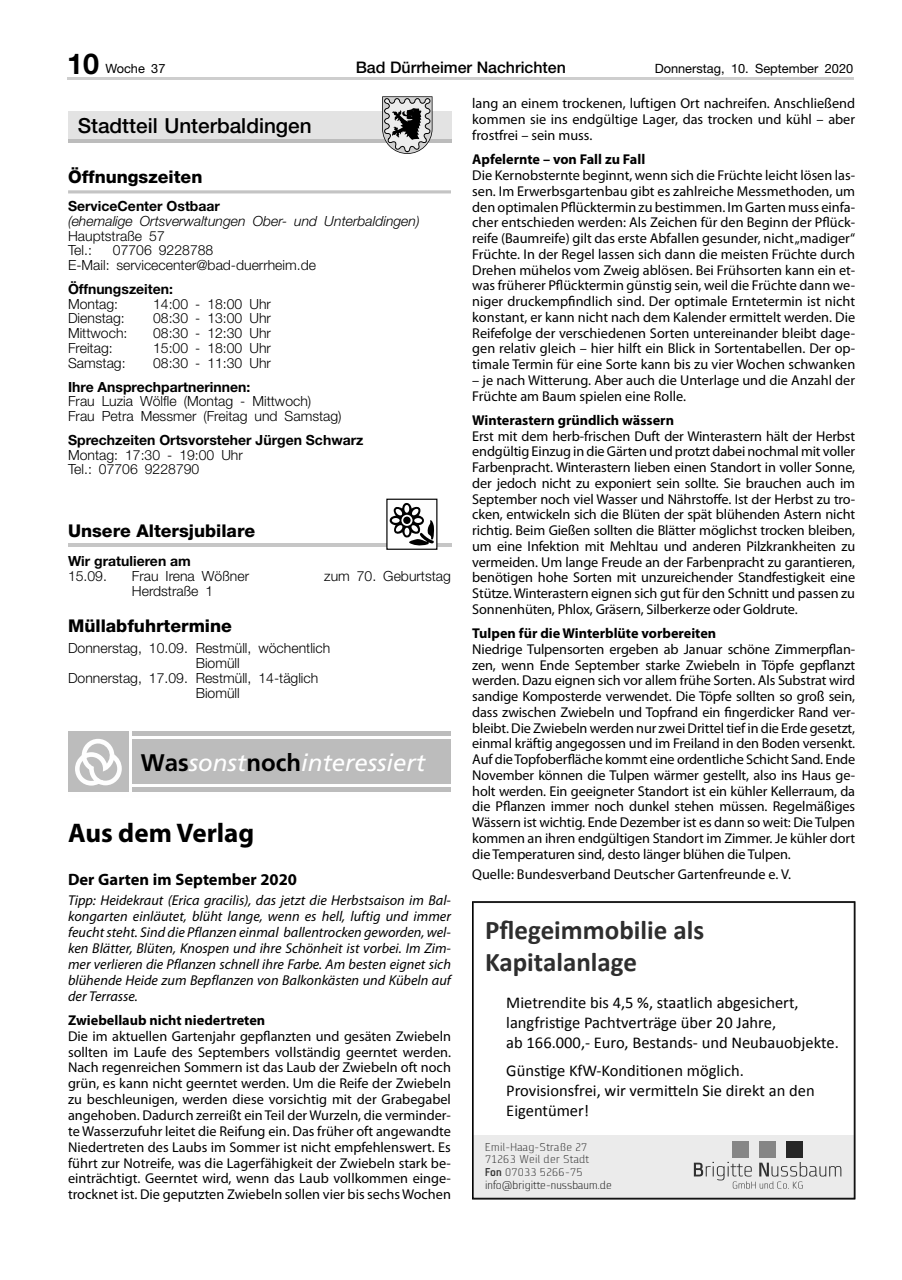
<style>
.page{position:relative;width:902px;height:1280px;background:#fff}
.page>*{position:absolute;margin:0;border:0;box-sizing:border-box;transform-origin:0 0}
.t1{font:700 28.8px "Helvetica Neue";color:#000}
.t2{font:700 27px/32.4px "Calibri";color:#2e2e2e}
.t3{font:700 27px "Myriad Pro";color:#000}
.t4{font:italic 24px "Frutiger";color:#fff}
.t5{font:500 20.85px "Helvetica Neue";color:#000}
.t6{font:800 17.55px "Helvetica Neue";color:#000}
.t7{font:16.5px/19.8px "Calibri";color:#000}
.t8{font:700 16.5px "Myriad Pro";color:#000}
.t9{font:500 15.9px "Helvetica Neue";color:#000}
.t10{font:14.25px/15.8px "Myriad Pro";color:#000;text-align:justify}
.t11{font:italic 14.25px/15.9px "Myriad Pro";color:#000;text-align:justify}
.t12{font:700 14.25px "Myriad Pro";color:#000}
.t13{font:300 13.95px/14.9px "Helvetica Neue";color:#000}
.t14{font:700 13.95px "Helvetica Neue";color:#000}
.t15{font:italic 300 13.95px "Helvetica Neue";color:#000}
.t16{font:12.75px "Helvetica Neue";color:#000}
.t17{font:300 9.75px/12.8px "AF Diwa";letter-spacing:.025em;color:#303030}
.s1{font-weight:700;font-style:normal;color:#000}
.s2{font-weight:700}
.s3{color:#191919}
</style>
<div class="page">
<hr style="left:67px;top:78px;width:786px;height:2px;background:#cecece">
<hr style="left:68px;top:190px;width:383px;height:3px;background:#c4c4c4">
<div style="left:68px;top:111px;width:383px;height:32px;background:#e3e3e3"></div>
<hr style="left:68px;top:139px;width:383px;height:4px;background:#bcbcbc">
<svg style="left:382px;top:96px;width:50px;height:58px"></svg>
<hr style="left:68px;top:543px;width:383px;height:3px;background:#c6c6c6">
<div style="left:387px;top:499px;width:50px;height:50px;background:#fefefe"></div>
<div style="left:386px;top:499px;width:51px;height:51px;border:1px solid #000"></div>
<svg style="left:389px;top:503px;width:45px;height:43px"></svg>
<div style="left:403px;top:517px;width:7px;height:7px;background:#000;border-radius:50%"></div>
<div style="left:132px;top:739px;width:319px;height:45px;background:#bcbcbc"></div>
<hr style="left:132px;top:788px;width:319px;height:4px;background:#bcbcbc">
<hr style="left:132px;top:732px;width:319px;height:4px;background:#bcbcbc">
<div style="left:68px;top:732px;width:60px;height:60px;background:#bcbcbc"></div>
<svg style="left:75px;top:739px;width:47px;height:47px"></svg>
<div style="left:472px;top:1135px;width:383px;height:64px;background:#ebebeb"></div>
<svg style="left:693px;top:1162px;width:148px;height:27px"></svg>
<div style="left:732px;top:1142px;width:17px;height:16px;background:#868686"></div>
<div style="left:759px;top:1142px;width:16px;height:16px;background:#858585"></div>
<div style="left:786px;top:1142px;width:16px;height:16px;background:#262626"></div>
<div style="left:472px;top:901px;width:383px;height:298px;border:1px solid #000"></div>
<h1 class="t1" style="left:67px;top:45px;width:33px">10</h1>
<p class="t16" style="left:106px;top:61px;width:61px">Woche 37</p>
<p class="t9" style="left:355px;top:58px;width:212px">Bad Dürrheimer Nachrichten</p>
<p class="t16" style="left:654px;top:61px;width:200px">Donnerstag, 10. September 2020</p>
<h3 class="t5" style="left:78px;top:113px;width:235px">Stadtteil Unterbaldingen</h3>
<p class="t6" style="left:68px;top:166px;width:136px">Öffnungszeiten</p>
<p class="t14" style="left:68px;top:197px;width:153px">ServiceCenter Ostbaar</p>
<p class="t15" style="left:68px;top:212px;width:353px">(ehemalige Ortsverwaltungen Ober- und Unterbaldingen)</p>
<p class="t13" style="left:68px;top:228px;width:98px">Hauptstraße 57<br>Tel.:</p>
<p class="t13" style="left:68px;top:243px;width:249px;text-indent:45px">07706 9228788<br>E-Mail: servicecenter@bad-duerrheim.de</p>
<p class="t14" style="left:68px;top:280px;width:106px">Öffnungszeiten:</p>
<p class="t13" style="left:68px;top:296px;width:52px">Montag:</p>
<p class="t13" style="left:153px;top:296px;width:119px">14:00 - 18:00 Uhr</p>
<p class="t13" style="left:68px;top:311px;width:58px">Dienstag:</p>
<p class="t13" style="left:153px;top:311px;width:119px">08:30 - 13:00 Uhr</p>
<p class="t13" style="left:68px;top:326px;width:61px">Mittwoch:</p>
<p class="t13" style="left:153px;top:326px;width:119px">08:30 - 12:30 Uhr</p>
<p class="t13" style="left:68px;top:341px;width:46px">Freitag:</p>
<p class="t13" style="left:153px;top:341px;width:119px">15:00 - 18:00 Uhr</p>
<p class="t13" style="left:68px;top:355px;width:59px">Samstag:</p>
<p class="t13" style="left:153px;top:355px;width:119px">08:30 - 11:30 Uhr</p>
<p class="t14" style="left:68px;top:378px;width:184px">Ihre Ansprechpartnerinnen:</p>
<p class="t13" style="left:68px;top:394px;width:275px">Frau Luzia Wölfle (Montag - Mittwoch)<br>Frau Petra Messmer (Freitag und Samstag)</p>
<p class="t14" style="left:68px;top:431px;width:297px">Sprechzeiten Ortsvorsteher Jürgen Schwarz</p>
<p class="t13" style="left:68px;top:447px;width:176px">Montag: 17:30 - 19:00 Uhr<br>Tel.: 07706 9228790</p>
<p class="t6" style="left:68px;top:520px;width:189px">Unsere Altersjubilare</p>
<p class="t14" style="left:68px;top:552px;width:124px">Wir gratulieren am</p>
<p class="t13" style="left:68px;top:568px;width:40px">15.09.</p>
<p class="t13" style="left:132px;top:568px;width:119px">Frau Irena Wößner</p>
<p class="t13" style="left:324px;top:568px;width:128px">zum 70. Geburtstag</p>
<p class="t13" style="left:132px;top:583px;width:83px">Herdstraße 1</p>
<p class="t6" style="left:68px;top:615px;width:165px">Müllabfuhrtermine</p>
<p class="t13" style="left:68px;top:641px;width:264px">Donnerstag, 10.09. Restmüll, wöchentlich</p>
<p class="t13" style="left:196px;top:656px;width:46px">Biomüll</p>
<p class="t13" style="left:68px;top:670px;width:252px">Donnerstag, 17.09. Restmüll, 14-täglich</p>
<p class="t13" style="left:196px;top:685px;width:46px">Biomüll</p>
<h3 class="t4" style="left:141px;top:748px;width:286px"><span class="s1">Was</span>sonst<span class="s1">noch</span>interessiert</h3>
<h2 class="t3" style="left:68px;top:815px;width:188px">Aus dem Verlag</h2>
<p class="t8" style="left:68px;top:869px;width:230px">Der Garten im September 2020</p>
<p class="t11" style="left:68px;top:892px;width:384px">Tipp: Heidekraut (Erica gracilis), das jetzt die Herbstsaison im Bal&shy;kongarten einläutet, blüht lange, wenn es hell, luftig und immer feucht steht. Sind die Pflanzen einmal ballentrocken geworden, wel&shy;ken Blätter, Blüten, Knospen und ihre Schönheit ist vorbei. Im Zim&shy;mer verlieren die Pflanzen schnell ihre Farbe. Am besten eignet sich blühende Heide zum Bepflanzen von Balkonkästen und Kübeln auf der Terrasse.</p>
<p class="t12" style="left:68px;top:1011px;width:199px">Zwiebellaub nicht niedertreten</p>
<p class="t10" style="left:68px;top:1028px;width:384px">Die im aktuellen Gartenjahr gepflanzten und gesäten Zwiebeln sollten im Laufe des Septembers vollständig geerntet werden.<br>Nach regenreichen Sommern ist das Laub der Zwiebeln oft noch grün, es kann nicht geerntet werden. Um die Reife der Zwiebeln zu beschleunigen, werden diese vorsichtig mit der Grabegabel angehoben. Dadurch zerreißt ein Teil der Wurzeln, die verminder&shy;te Wasserzufuhr leitet die Reifung ein. Das früher oft angewandte Niedertreten des Laubs im Sommer ist nicht empfehlenswert. Es führt zur Notreife, was die Lagerfähigkeit der Zwiebeln stark be&shy;einträchtigt. Geerntet wird, wenn das Laub vollkommen einge&shy;trocknet ist. Die geputzten Zwiebeln sollen vier bis sechs Wochen</p>
<p class="t10" style="left:472px;top:96px;width:384px">lang an einem trockenen, luftigen Ort nachreifen. Anschließend kommen sie ins endgültige Lager, das trocken und kühl – aber frostfrei – sein muss.</p>
<p class="t12" style="left:472px;top:150px;width:174px">Apfelernte – von Fall zu Fall</p>
<p class="t10" style="left:472px;top:167px;width:384px">Die Kernobsternte beginnt, wenn sich die Früchte leicht lösen las&shy;sen. Im Erwerbsgartenbau gibt es zahlreiche Messmethoden, um den optimalen Pflücktermin zu bestimmen. Im Garten muss einfa&shy;cher entschieden werden: Als Zeichen für den Beginn der Pflück&shy;reife (Baumreife) gilt das erste Abfallen gesunder, nicht „madiger“ Früchte. In der Regel lassen sich dann die meisten Früchte durch Drehen mühelos vom Zweig ablösen. Bei Frühsorten kann ein et&shy;was früherer Pflücktermin günstig sein, weil die Früchte dann we&shy;niger druckempfindlich sind. Der optimale Erntetermin ist nicht konstant, er kann nicht nach dem Kalender ermittelt werden. Die Reifefolge der verschiedenen Sorten untereinander bleibt dage&shy;gen relativ gleich – hier hilft ein Blick in Sortentabellen. Der op&shy;timale Termin für eine Sorte kann bis zu vier Wochen schwanken</p>
<p class="t10" style="left:472px;top:372px;width:384px">– je nach Witterung. Aber auch die Unterlage und die Anzahl der<br>Früchte am Baum spielen eine Rolle.</p>
<p class="t12" style="left:472px;top:411px;width:203px">Winterastern gründlich wässern</p>
<p class="t10" style="left:472px;top:428px;width:384px">Erst mit dem herb-frischen Duft der Winterastern hält der Herbst endgültig Einzug in die Gärten und protzt dabei nochmal mit voller Farbenpracht. Winterastern lieben einen Standort in voller Sonne, der jedoch nicht zu exponiert sein sollte. Sie brauchen auch im September noch viel Wasser und Nährstoffe. Ist der Herbst zu tro&shy;cken, entwickeln sich die Blüten der spät blühenden Astern nicht richtig. Beim Gießen sollten die Blätter möglichst trocken bleiben, um eine Infektion mit Mehltau und anderen Pilzkrankheiten zu vermeiden. Um lange Freude an der Farbenpracht zu garantieren, benötigen hohe Sorten mit unzureichender Standfestigkeit eine Stütze. Winterastern eignen sich gut für den Schnitt und passen zu Sonnenhüten, Phlox, Gräsern, Silberkerze oder Goldrute.</p>
<p class="t12" style="left:472px;top:624px;width:245px">Tulpen für die Winterblüte vorbereiten</p>
<p class="t10" style="left:472px;top:641px;width:384px">Niedrige Tulpensorten ergeben ab Januar schöne Zimmerpflan&shy;zen, wenn Ende September starke Zwiebeln in Töpfe gepflanzt werden. Dazu eignen sich vor allem frühe Sorten. Als Substrat wird sandige Komposterde verwendet. Die Töpfe sollten so groß sein, dass zwischen Zwiebeln und Topfrand ein fingerdicker Rand ver&shy;bleibt. Die Zwiebeln werden nur zwei Drittel tief in die Erde gesetzt, einmal kräftig angegossen und im Freiland in den Boden versenkt.<br>Auf die Topfoberfläche kommt eine ordentliche Schicht Sand. Ende November können die Tulpen wärmer gestellt, also ins Haus ge&shy;holt werden. Ein geeigneter Standort ist ein kühler Kellerraum, da die Pflanzen immer noch dunkel stehen müssen. Regelmäßiges Wässern ist wichtig. Ende Dezember ist es dann so weit: Die Tulpen kommen an ihren endgültigen Standort im Zimmer. Je kühler dort die Temperaturen sind, desto länger blühen die Tulpen.</p>
<p class="t10" style="left:472px;top:866px;width:320px">Quelle: Bundesverband Deutscher Gartenfreunde e. V.</p>
<h2 class="t2" style="left:485px;top:912px;width:221px">Pflegeimmobilie als<br>Kapitalanlage</h2>
<p class="t7" style="left:506px;top:992px;width:334px">Mietrendite bis 4,5 %, staatlich abgesichert, langfristige Pachtverträge über 20 Jahre,<br>ab 166.000,- Euro, Bestands- und Neubauobjekte.</p>
<p class="t7" style="left:506px;top:1060px;width:310px">Günstige KfW-Konditionen möglich.<br>Provisionsfrei, wir vermitteln Sie direkt an den<br>Eigentümer!</p>
<p class="t17" style="left:485px;top:1140px;width:128px">Emil-Haag-Straße 27<br>71263 Weil der Stadt<br><span class="s2">Fon</span> 07033 5266-75 <span class="s3">info@brigitte-nussbaum.de</span></p>
</div>
